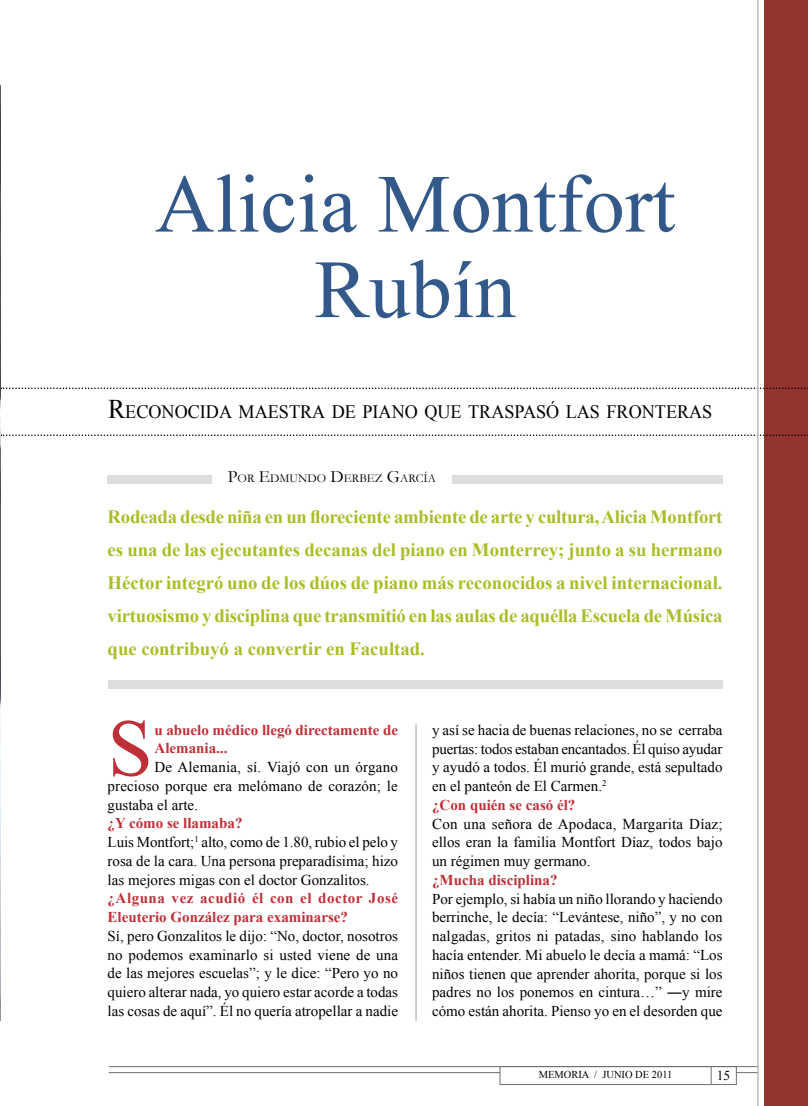
<style>
.page{position:relative;width:808px;height:1106px;background:#fff}
.page>*{position:absolute;margin:0;border:0;box-sizing:border-box;transform-origin:0 0}
.t1{font:82.5px/85.5px "Times New Roman";color:#32598a;text-align:center}
.t2{font:81px "Times New Roman";color:#bf2f38}
.t3{font:18.9px "Times New Roman";color:#000;scale:.96 1}
.t4{font:700 18.75px/33px "Times New Roman";color:#abbd26;text-align:justify}
.t5{font:15px/18.8px "Times New Roman";color:#000;text-align:justify}
.t6{font:700 15px/18.8px "Times New Roman";color:#bf2f38}
.t7{font:13.5px "Times New Roman";color:#000}
.t8{font:12.15px "Garamond";color:#000}
.t9{font:10.5px "Times New Roman";color:#000}
.s1{font-size:27px}
.s2{font-size:17.25px}
.s3{font-weight:700;color:#bf2f38}
</style>
<div class="page">
<hr style="left:109px;top:1072px;width:650px;height:1px;background:#6d6f71">
<div style="left:500px;top:1066px;width:237px;height:18px;background:#fff"></div>
<hr style="left:109px;top:1066px;width:650px;height:1px;background:#6d6f71">
<svg style="left:711px;top:1067px;width:1px;height:17px"></svg>
<div style="left:765px;top:0;width:43px;height:1106px;background:#92352f"></div>
<div style="left:108px;top:475px;width:104px;height:8px;background:#dcddde"></div>
<div style="left:452px;top:475px;width:270px;height:8px;background:#dcddde"></div>
<div style="left:108px;top:680px;width:614px;height:9px;background:#dcddde"></div>
<hr style="left:415px;top:724px;width:2px;height:296px;background:#bcbdc0">
<svg style="left:1px;top:387px;width:807px;height:2px"></svg>
<svg style="left:1px;top:434px;width:807px;height:2px"></svg>
<hr style="left:757px;top:0;width:2px;height:1106px;background:#bcbdc0">
<img style="left:0;top:85px;width:1px;height:935px">
<h1 class="t1" style="left:155px;top:160px;width:522px">Alicia Montfort<br>Rubín</h1>
<p class="t3" style="left:108px;top:399px;width:631px"><span class="s1">R</span>ECONOCIDA MAESTRA DE PIANO QUE TRASPASÓ LAS FRONTERAS</p>
<p class="t8" style="left:228px;top:470px;width:209px"><span class="s2">P</span>OR <span class="s2">E</span>DMUNDO <span class="s2">D</span>ERBEZ <span class="s2">G</span>ARCÍA</p>
<p class="t4" style="left:108px;top:499px;width:616px">Rodeada desde niña en un floreciente ambiente de arte y cultura, Alicia Montfort es una de las ejecutantes decanas del piano en Monterrey; junto a su hermano Héctor integró uno de los dúos de piano más reconocidos a nivel internacional. virtuosismo y disciplina que transmitió en las aulas de aquélla Escuela de Música que contribuyó a convertir en Facultad.</p>
<h2 class="t2" style="left:108px;top:693px;width:47px">S</h2>
<p class="t6" style="left:154px;top:720px;width:245px">u abuelo médico llegó directamente de<br>Alemania...</p>
<p class="t5" style="left:108px;top:757px;width:292px;text-indent:47px">De Alemania, sí. Viajó con un órgano precioso porque era melómano de corazón; le gustaba el arte.</p>
<p class="t5" style="left:108px;top:813px;width:292px;text-align:left"><span class="s3">¿Y cómo se llamaba?<br></span>Luis Montfort;<sup>1</sup> alto, como de 1.80, rubio el pelo y rosa de la cara. Una persona preparadísima; hizo las mejores migas con el doctor Gonzalitos.</p>
<p class="t6" style="left:108px;top:888px;width:292px">¿Alguna vez acudió él con el doctor José<br>Eleuterio González para examinarse?</p>
<p class="t5" style="left:108px;top:926px;width:292px">Sí, pero Gonzalitos le dijo: “No, doctor, nosotros no podemos examinarlo si usted viene de una de las mejores escuelas”; y le dice: “Pero yo no quiero alterar nada, yo quiero estar acorde a todas las cosas de aquí”. Él no quería atropellar a nadie</p>
<p class="t5" style="left:432px;top:720px;width:292px;text-align:left">y así se hacia de buenas relaciones, no se cerraba puertas: todos estaban encantados. Él quiso ayudar y ayudó a todos. Él murió grande, está sepultado en el panteón de El Carmen.<sup>2<br></sup><span class="s3">¿Con quién se casó él?</span></p>
<p class="t5" style="left:432px;top:814px;width:292px">Con una señora de Apodaca, Margarita Díaz; ellos eran la familia Montfort Díaz, todos bajo un régimen muy germano.</p>
<p class="t6" style="left:432px;top:870px;width:127px">¿Mucha disciplina?</p>
<p class="t5" style="left:432px;top:889px;width:292px">Por ejemplo, si había un niño llorando y haciendo berrinche, le decía: “Levántese, niño”, y no con nalgadas, gritos ni patadas, sino hablando los hacía entender. Mi abuelo le decía a mamá: “Los niños tienen que aprender ahorita, porque si los padres no los ponemos en cintura…” ―y mire cómo están ahorita. Pienso yo en el desorden que</p>
<p class="t9" style="left:539px;top:1067px;width:135px">MEMORIA / JUNIO DE 2011</p>
<p class="t7" style="left:717px;top:1066px;width:15px">15</p>
</div>
